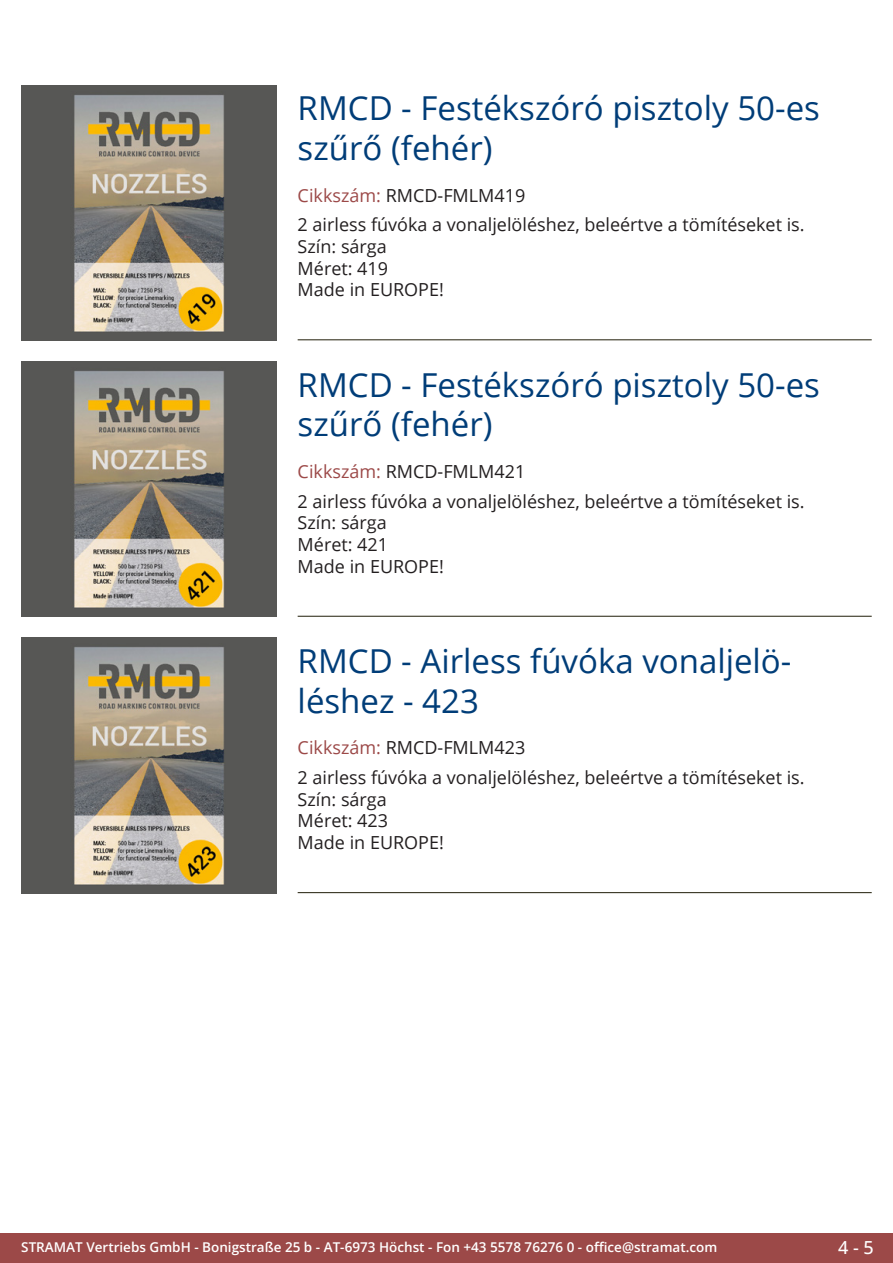
<style>
.page{position:relative;width:893px;height:1263px;background:#fff}
.page>*{position:absolute;margin:0;border:0;box-sizing:border-box;transform-origin:0 0}
.Produkttitel{font:33px/39.6px "Open Sans";color:#003d78}
.Beschreibung_Text{font:18px/21.6px "Open Sans";color:#231f20}
.TechDaten_Überschrif{font:18px "Open Sans";color:#231f20}
.t1{font:500 18px "Open Sans";color:#fff}
.t2{font:600 13.5px "Open Sans";color:#fff}
.s1{color:#9c4948}
</style>
<div class="page">
<div style="left:0;top:1233px;width:893px;height:30px;background:#9c4948"></div>
<hr style="left:298px;top:340px;width:574px;height:1px;background:#201d08">
<hr style="left:298px;top:616px;width:574px;height:1px;background:#201d08">
<hr style="left:298px;top:892px;width:574px;height:1px;background:#201d08">
<img style="left:21px;top:85px;width:255px;height:255px">
<img style="left:21px;top:361px;width:255px;height:256px">
<img style="left:21px;top:638px;width:255px;height:255px">
<p class="Produkttitel" style="left:298px;top:88px;width:524px">RMCD - Festékszóró pisztoly 50-es szűrő (fehér)</p>
<p class="TechDaten_Überschrif" style="left:298px;top:183px;width:229px"><span class="s1">Cikkszám:</span> RMCD-FMLM419</p>
<p class="Beschreibung_Text" style="left:298px;top:214px;width:508px">2 airless fúvóka a vonaljelöléshez, beleértve a tömítéseket is.<br>Szín: sárga<br>Méret: 419<br>Made in EUROPE!</p>
<p class="Produkttitel" style="left:298px;top:364px;width:524px">RMCD - Festékszóró pisztoly 50-es szűrő (fehér)</p>
<p class="TechDaten_Überschrif" style="left:298px;top:459px;width:229px"><span class="s1">Cikkszám:</span> RMCD-FMLM421</p>
<p class="Beschreibung_Text" style="left:298px;top:490px;width:508px">2 airless fúvóka a vonaljelöléshez, beleértve a tömítéseket is.<br>Szín: sárga<br>Méret: 421<br>Made in EUROPE!</p>
<p class="Produkttitel" style="left:298px;top:640px;width:493px">RMCD - Airless fúvóka vonaljelö&shy;léshez - 423</p>
<p class="TechDaten_Überschrif" style="left:298px;top:735px;width:229px"><span class="s1">Cikkszám:</span> RMCD-FMLM423</p>
<p class="Beschreibung_Text" style="left:298px;top:766px;width:508px">2 airless fúvóka a vonaljelöléshez, beleértve a tömítéseket is.<br>Szín: sárga<br>Méret: 423<br>Made in EUROPE!</p>
<p class="t2" style="left:21px;top:1238px;width:698px">STRAMAT Vertriebs GmbH - Bonigstraße 25 b - AT-6973 Höchst - Fon +43 5578 76276 0 - office@stramat.com</p>
<p class="t1" style="left:838px;top:1234px;width:37px">4 - 5</p>
</div>
